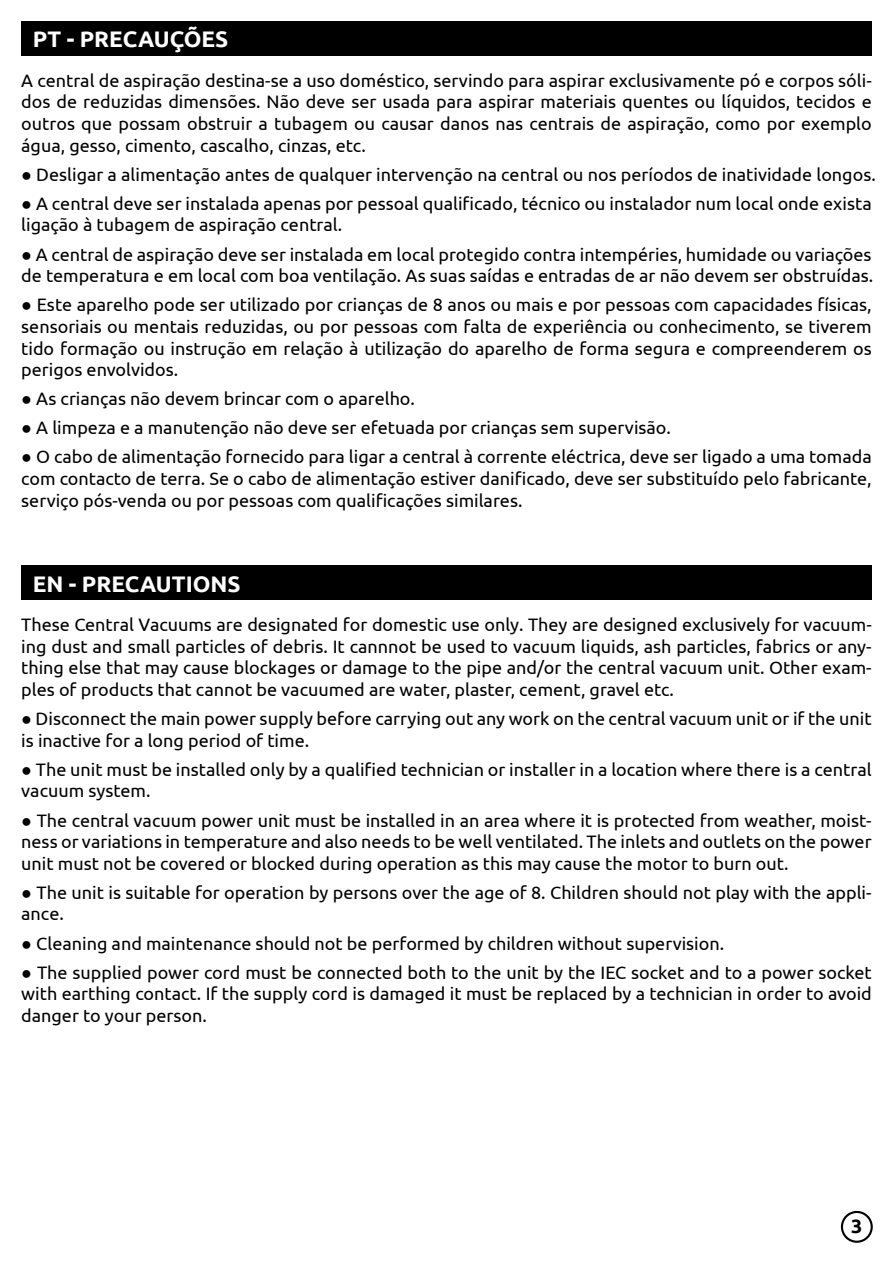
<style>
.page{position:relative;width:893px;height:1263px;background:#fff}
.page>*{position:absolute;margin:0;border:0;box-sizing:border-box;transform-origin:0 0}
.t1{font:700 22.5px "Ubuntu";color:#fff}
.t2{font:700 19.35px "Ubuntu";color:#000}
.t3{font:18px/21.6px "Ubuntu";color:#000;text-align:justify}
.s1{font-family:"Arial"}
</style>
<div class="page">
<div style="left:841px;top:1211px;width:32px;height:32px;border:2px solid #000;border-radius:50%"></div>
<div style="left:21px;top:21px;width:851px;height:34px;background:#000"></div>
<div style="left:21px;top:566px;width:851px;height:34px;background:#000"></div>
<p class="t1" style="left:33px;top:26px;width:197px">PT - PRECAUÇÕES</p>
<p class="t3" style="left:21px;top:69px;width:852px">A central de aspiração destina-se a uso doméstico, servindo para aspirar exclusivamente pó e corpos sóli&shy;dos de reduzidas dimensões. Não deve ser usada para aspirar materiais quentes ou líquidos, tecidos e outros que possam obstruir a tubagem ou causar danos nas centrais de aspiração, como por exemplo água, gesso, cimento, cascalho, cinzas, etc.</p>
<p class="t3" style="left:21px;top:163px;width:856px"><span class="s1">●</span> Desligar a alimentação antes de qualquer intervenção na central ou nos períodos de inatividade longos.</p>
<p class="t3" style="left:21px;top:192px;width:852px"><span class="s1">●</span> A central deve ser instalada apenas por pessoal qualificado, técnico ou instalador num local onde exista ligação à tubagem de aspiração central.</p>
<p class="t3" style="left:21px;top:243px;width:854px"><span class="s1">●</span> A central de aspiração deve ser instalada em local protegido contra intempéries, humidade ou variações de temperatura e em local com boa ventilação. As suas saídas e entradas de ar não devem ser obstruídas.</p>
<p class="t3" style="left:21px;top:294px;width:852px"><span class="s1">●</span> Este aparelho pode ser utilizado por crianças de 8 anos ou mais e por pessoas com capacidades físicas, sensoriais ou mentais reduzidas, ou por pessoas com falta de experiência ou conhecimento, se tiverem tido formação ou instrução em relação à utilização do aparelho de forma segura e compreenderem os perigos envolvidos.</p>
<p class="t3" style="left:21px;top:387px;width:395px"><span class="s1">●</span> As crianças não devem brincar com o aparelho.</p>
<p class="t3" style="left:21px;top:417px;width:651px"><span class="s1">●</span> A limpeza e a manutenção não deve ser efetuada por crianças sem supervisão.</p>
<p class="t3" style="left:21px;top:446px;width:852px"><span class="s1">●</span> O cabo de alimentação fornecido para ligar a central à corrente eléctrica, deve ser ligado a uma tomada com contacto de terra. Se o cabo de alimentação estiver danificado, deve ser substituído pelo fabricante, serviço pós-venda ou por pessoas com qualificações similares.</p>
<p class="t1" style="left:33px;top:570px;width:209px">EN - PRECAUTIONS</p>
<p class="t3" style="left:21px;top:613px;width:852px">These Central Vacuums are designated for domestic use only. They are designed exclusively for vacuum&shy;ing dust and small particles of debris. It cannnot be used to vacuum liquids, ash particles, fabrics or any&shy;thing else that may cause blockages or damage to the pipe and/or the central vacuum unit. Other exam&shy;ples of products that cannot be vacuumed are water, plaster, cement, gravel etc.</p>
<p class="t3" style="left:21px;top:707px;width:852px"><span class="s1">●</span> Disconnect the main power supply before carrying out any work on the central vacuum unit or if the unit is inactive for a long period of time.</p>
<p class="t3" style="left:21px;top:758px;width:852px"><span class="s1">●</span> The unit must be installed only by a qualified technician or installer in a location where there is a central vacuum system.</p>
<p class="t3" style="left:21px;top:809px;width:852px"><span class="s1">●</span> The central vacuum power unit must be installed in an area where it is protected from weather, moist&shy;ness or variations in temperature and also needs to be well ventilated. The inlets and outlets on the power unit must not be covered or blocked during operation as this may cause the motor to burn out.</p>
<p class="t3" style="left:21px;top:881px;width:852px"><span class="s1">●</span> The unit is suitable for operation by persons over the age of 8. Children should not play with the appli&shy;ance.</p>
<p class="t3" style="left:21px;top:932px;width:704px"><span class="s1">●</span> Cleaning and maintenance should not be performed by children without supervision.</p>
<p class="t3" style="left:21px;top:961px;width:852px"><span class="s1">●</span> The supplied power cord must be connected both to the unit by the IEC socket and to a power socket with earthing contact. If the supply cord is damaged it must be replaced by a technician in order to avoid danger to your person.</p>
<p class="t2" style="left:851px;top:1214px;width:13px">3</p>
</div>
